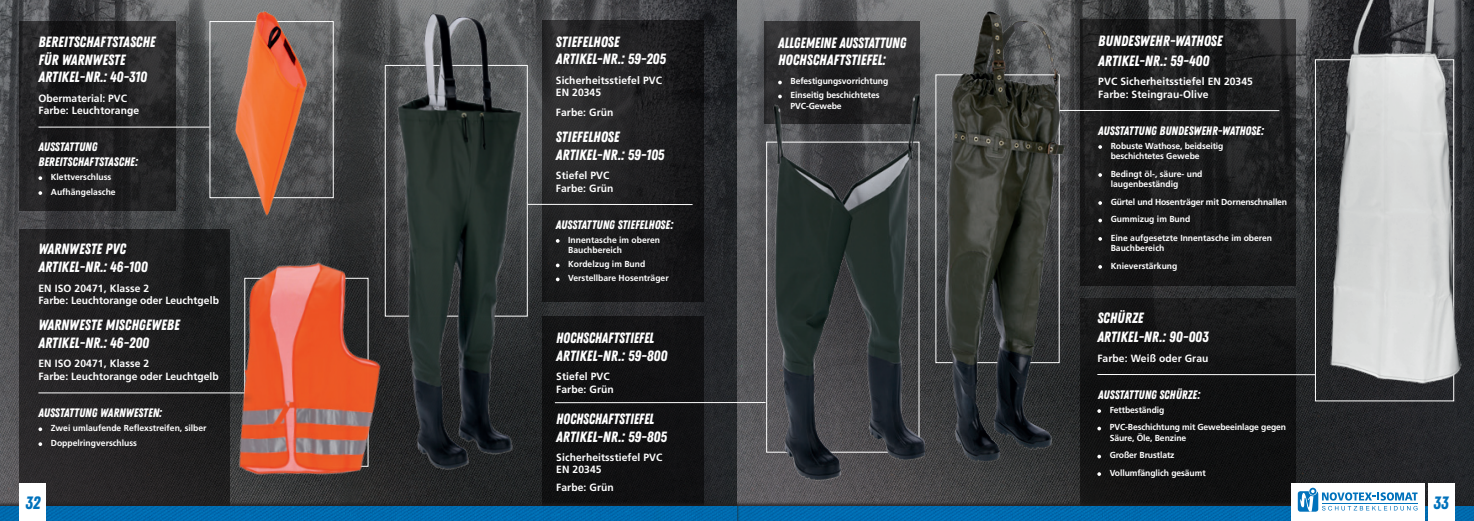
<style>
.page{position:relative;width:1474px;height:521px;background:#fff}
.page>*{position:absolute;margin:0;border:0;box-sizing:border-box;transform-origin:0 0}
.t1{font:17.85px "Zing Rust Demo Base";color:#0072bc}
.t2{font:14.88px/17.8px "Zing Rust Demo Base";color:#fff}
.t3{font:14.88px/17.8px "Zing Rust Demo Base";color:#fff;scale:.96 1}
.t4{font:12.25px/14.7px "Zing Rust Demo Base";color:#fff}
.t5{font:700 10.5px/12.6px "Frutiger";letter-spacing:.01em;color:#fff}
.t6{font:700 8.75px/10.5px "Frutiger";color:#fff}
.t7{font:700 8.75px/17.5px "Frutiger";letter-spacing:-.02em;color:#fff}
</style>
<div class="page">
<img style="left:0;top:0;width:1473px;height:501px">
<div style="left:1080px;top:298px;width:215px;height:223px;background:#121213"></div>
<div style="left:541px;top:317px;width:162px;height:201px;background:#111113"></div>
<div style="left:734px;top:501px;width:739px;height:20px;background:#231f20;opacity:.75"></div>
<img style="left:739px;top:506px;width:734px;height:15px">
<div style="left:1427px;top:484px;width:26px;height:37px;background:#fff"></div>
<div style="left:1290px;top:484px;width:134px;height:37px;background:#fff"></div>
<svg style="left:1297px;top:489px;width:120px;height:23px"></svg>
<div style="left:19px;top:229px;width:211px;height:292px;background:#231f20"></div>
<div style="left:0;top:501px;width:739px;height:20px;background:#231f20;opacity:.75"></div>
<div style="left:0;top:506px;width:737px;height:15px;background:#006bb0"></div>
<div style="left:20px;top:484px;width:26px;height:37px;background:#fff"></div>
<svg style="left:560px;top:20px;width:143px;height:281px;fill:#1e1e20"></svg>
<svg style="left:19px;top:21px;width:157px;height:190px;fill:#202021"></svg>
<div style="left:209px;top:21px;width:125px;height:177px;border:1px solid #fff"></div>
<img style="left:214px;top:257px;width:182px;height:227px">
<img style="left:214px;top:0;width:97px;height:236px">
<svg style="left:39px;top:127px;width:181px;height:11px;fill:#1f1f20"></svg>
<hr style="left:38px;top:127px;width:171px;height:1px;background:#fff">
<svg style="left:39px;top:392px;width:215px;height:12px"></svg>
<hr style="left:38px;top:392px;width:206px;height:1px;background:#fff">
<img style="left:343px;top:0;width:217px;height:478px">
<hr style="left:555px;top:402px;width:210px;height:1px;background:#fff">
<svg style="left:38px;top:176px;width:4px;height:4px"></svg>
<svg style="left:38px;top:191px;width:4px;height:4px"></svg>
<svg style="left:38px;top:427px;width:4px;height:4px"></svg>
<svg style="left:38px;top:442px;width:4px;height:4px"></svg>
<svg style="left:556px;top:239px;width:3px;height:4px"></svg>
<img style="left:1303px;top:0;width:165px;height:395px">
<hr style="left:1097px;top:374px;width:217px;height:1px;background:#fff">
<img style="left:942px;top:6px;width:122px;height:461px">
<svg style="left:1080px;top:20px;width:215px;height:266px;fill:#1a1a1b"></svg>
<hr style="left:1059px;top:110px;width:220px;height:1px;background:#fff">
<svg style="left:1098px;top:145px;width:4px;height:4px"></svg>
<svg style="left:1098px;top:173px;width:4px;height:4px"></svg>
<svg style="left:1098px;top:201px;width:4px;height:4px"></svg>
<svg style="left:1098px;top:219px;width:4px;height:3px"></svg>
<svg style="left:1098px;top:237px;width:4px;height:4px"></svg>
<svg style="left:1098px;top:265px;width:4px;height:4px"></svg>
<svg style="left:1097px;top:409px;width:4px;height:4px"></svg>
<svg style="left:1097px;top:427px;width:4px;height:3px"></svg>
<svg style="left:1097px;top:455px;width:4px;height:3px"></svg>
<svg style="left:1097px;top:472px;width:4px;height:4px"></svg>
<svg style="left:765px;top:21px;width:155px;height:72px"></svg>
<img style="left:753px;top:93px;width:171px;height:391px">
<hr style="left:527px;top:204px;width:165px;height:1px;background:#fff">
<h2 class="t2" style="left:38px;top:33px;width:118px">BEREITSCHAFTSTASCHE<br>FÜR WARNWESTE<br>ARTIKEL-NR.: 40-310</h2>
<p class="t5" style="left:38px;top:92px;width:102px">Obermaterial: PVC<br>Farbe: Leuchtorange</p>
<h3 class="t4" style="left:38px;top:140px;width:101px">AUSSTATTUNG<br>BEREITSCHAFTSTASCHE:</h3>
<p class="t6" style="left:51px;top:170px;width:66px;line-height:14.9px">Klettverschluss<br>Aufhängelasche</p>
<h2 class="t2" style="left:38px;top:240px;width:111px">WARNWESTE PVC<br>ARTIKEL-NR.: 46-100</h2>
<p class="t5" style="left:38px;top:282px;width:182px">EN ISO 20471, Klasse 2<br>Farbe: Leuchtorange oder Leuchtgelb</p>
<h2 class="t2" style="left:38px;top:316px;width:143px">WARNWESTE MISCHGEWEBE<br>ARTIKEL-NR.: 46-200</h2>
<p class="t5" style="left:38px;top:357px;width:182px">EN ISO 20471, Klasse 2<br>Farbe: Leuchtorange oder Leuchtgelb</p>
<h3 class="t4" style="left:38px;top:405px;width:125px">AUSSTATTUNG WARNWESTEN:</h3>
<p class="t6" style="left:51px;top:421px;width:157px;line-height:14.9px">Zwei umlaufende Reflexstreifen, silber<br>Doppelringverschluss</p>
<h2 class="t2" style="left:556px;top:32px;width:112px">STIEFELHOSE<br>ARTIKEL-NR.: 59-205</h2>
<p class="t5" style="left:556px;top:74px;width:108px">Sicherheitsstiefel PVC<br>EN 20345</p>
<p class="t5" style="left:556px;top:106px;width:59px">Farbe: Grün</p>
<h2 class="t2" style="left:556px;top:128px;width:110px">STIEFELHOSE<br>ARTIKEL-NR.: 59-105</h2>
<p class="t5" style="left:556px;top:169px;width:59px">Stiefel PVC<br>Farbe: Grün</p>
<h3 class="t4" style="left:556px;top:217px;width:119px">AUSSTATTUNG STIEFELHOSE:</h3>
<p class="t6" style="left:568px;top:234px;width:93px">Innentasche im oberen<br>Bauchbereich</p>
<p class="t6" style="left:568px;top:257px;width:102px;line-height:14px">Kordelzug im Bund<br>Verstellbare Hosenträger</p>
<h2 class="t3" style="left:556px;top:329px;width:117px">HOCHSCHAFTSTIEFEL<br>ARTIKEL-NR.: 59-800</h2>
<p class="t5" style="left:556px;top:370px;width:59px">Stiefel PVC<br>Farbe: Grün</p>
<h2 class="t3" style="left:556px;top:410px;width:117px">HOCHSCHAFTSTIEFEL<br>ARTIKEL-NR.: 59-805</h2>
<p class="t5" style="left:556px;top:451px;width:108px">Sicherheitsstiefel PVC<br>EN 20345</p>
<p class="t5" style="left:556px;top:481px;width:59px">Farbe: Grün</p>
<h2 class="t3" style="left:778px;top:33px;width:135px">ALLGEMEINE AUSSTATTUNG<br>HOCHSCHAFTSTIEFEL:</h2>
<p class="t6" style="left:790px;top:74px;width:99px;line-height:14px">Befestigungsvorrichtung<br>Einseitig beschichtetes</p>
<p class="t6" style="left:790px;top:101px;width:53px">PVC-Gewebe</p>
<h2 class="t2" style="left:1098px;top:32px;width:126px;line-height:19.2px">BUNDESWEHR-WATHOSE<br>ARTIKEL-NR.: 59-400</h2>
<p class="t5" style="left:1098px;top:75px;width:156px">PVC Sicherheitsstiefel EN 20345<br>Farbe: Steingrau-Olive</p>
<h3 class="t4" style="left:1098px;top:123px;width:167px">AUSSTATTUNG BUNDESWEHR-WATHOSE:</h3>
<p class="t6" style="left:1110px;top:141px;width:114px">Robuste Wathose, beidseitig beschichtetes Gewebe</p>
<p class="t6" style="left:1110px;top:169px;width:93px">Bedingt öl-, säure- und laugenbeständig</p>
<p class="t7" style="left:1110px;top:193px;width:178px">Gürtel und Hosenträger mit Dornenschnallen<br>Gummizug im Bund</p>
<p class="t6" style="left:1110px;top:232px;width:163px">Eine aufgesetzte Innentasche im oberen<br>Bauchbereich</p>
<p class="t6" style="left:1110px;top:260px;width:68px">Knieverstärkung</p>
<h2 class="t2" style="left:1097px;top:308px;width:113px;line-height:19.2px">SCHÜRZE<br>ARTIKEL-NR.: 90-003</h2>
<p class="t5" style="left:1097px;top:352px;width:113px">Farbe: Weiß oder Grau</p>
<h3 class="t4" style="left:1098px;top:387px;width:103px">AUSSTATTUNG SCHÜRZE:</h3>
<p class="t6" style="left:1109px;top:401px;width:178px;line-height:17.5px">Fettbeständig<br>PVC-Beschichtung mit Gewebeeinlage gegen</p>
<p class="t6" style="left:1109px;top:429px;width:97px;line-height:17.5px">Säure, Öle, Benzine<br>Großer Brustlatz<br>Vollumfänglich gesäumt</p>
<h1 class="t1" style="left:25px;top:492px;width:16px">32</h1>
<h1 class="t1" style="left:1433px;top:492px;width:17px">33</h1>
</div>
